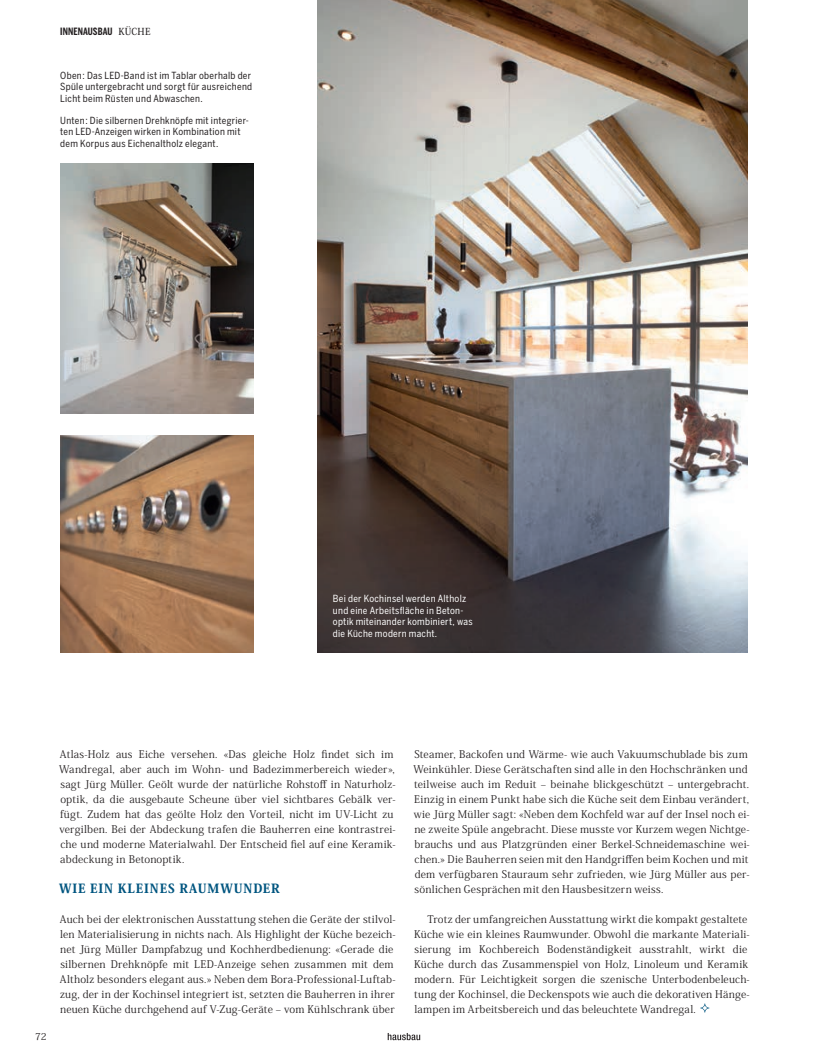
<style>
.page{position:relative;width:815px;height:1063px;background:#fff}
.page>*{position:absolute;margin:0;border:0;box-sizing:border-box;transform-origin:0 0}
.t1{font:800 12.5px "Koz Min Pro";letter-spacing:.07em;color:#005580}
.t2{font:10.5px/15px "Koz Min Pro";letter-spacing:.015em;color:#231f20}
.t3{font:700 10px "Benton Sans Compressed";letter-spacing:.005em;color:#231f20}
.t4{font:9.75px/11.9px "Benton Sans Condensed";letter-spacing:.03em;color:#231f20;text-align:justify}
.t5{font:9.75px/11.9px "Benton Sans Condensed";letter-spacing:.03em;color:#fff}
.t6{font:9.5px "Koz Min Pro";color:#231f20}
.s1{font-family:"Koz Min Pro";font-weight:500;font-size:9.62px}
</style>
<div class="page">
<img style="left:318px;top:0;width:430px;height:653px">
<img style="left:61px;top:164px;width:193px;height:250px">
<img style="left:60px;top:435px;width:194px;height:218px">
<svg style="left:700px;top:1004px;width:9px;height:9px"></svg>
<svg style="left:388px;top:1033px;width:32px;height:7px"></svg>
<p class="t3" style="left:60px;top:26px;width:92px">INNENAUSBAU <span class="s1">KÜCHE</span></p>
<p class="t4" style="left:60px;top:69px;width:193px">Oben: Das LED-Band ist im Tablar oberhalb der Spüle untergebracht und sorgt für ausreichend Licht beim Rüsten und Abwaschen.</p>
<p class="t4" style="left:60px;top:114px;width:190px;text-align:left">Unten: Die silbernen Drehknöpfe mit integrier&shy;ten LED-Anzeigen wirken in Kombination mit dem Korpus aus Eichenaltholz elegant.</p>
<p class="t5" style="left:333px;top:592px;width:141px">Bei der Kochinsel werden Altholz und eine Arbeitsfläche in Beton&shy;optik miteinander kombiniert, was die Küche modern macht.</p>
<p class="t6" style="left:35px;top:1030px;width:13px">72</p>
<p class="t2" style="left:59px;top:746px;width:338px">Atlas-Holz aus Eiche versehen. «Das gleiche Holz findet sich im Wandregal, aber auch im Wohn- und Badezimmerbereich wieder», sagt Jürg Müller. Geölt wurde der natürliche Rohstoff in Naturholz&shy;optik, da die ausgebaute Scheune über viel sichtbares Gebälk ver&shy;fügt. Zudem hat das geölte Holz den Vorteil, nicht im UV-Licht zu vergilben. Bei der Abdeckung trafen die Bauherren eine kontrastrei&shy;che und moderne Materialwahl. Der Entscheid fiel auf eine Keramik&shy;abdeckung in Betonoptik.</p>
<p class="t1" style="left:59px;top:879px;width:222px">WIE EIN KLEINES RAUMWUNDER</p>
<p class="t2" style="left:60px;top:911px;width:337px">Auch bei der elektronischen Ausstattung stehen die Geräte der stilvol&shy;len Materialisierung in nichts nach. Als Highlight der Küche bezeich&shy;net Jürg Müller Dampfabzug und Kochherdbedienung: «Gerade die silbernen Drehknöpfe mit LED-Anzeige sehen zusammen mit dem Altholz besonders elegant aus.» Neben dem Bora-Professional-Luftab&shy;zug, der in der Kochinsel integriert ist, setzten die Bauherren in ihrer neuen Küche durchgehend auf V-Zug-Geräte ‒ vom Kühlschrank über</p>
<p class="t2" style="left:413px;top:746px;width:338px">Steamer, Backofen und Wärme- wie auch Vakuumschublade bis zum Weinkühler. Diese Gerätschaften sind alle in den Hochschränken und teilweise auch im Reduit ‒ beinahe blickgeschützt ‒ untergebracht.<br>Einzig in einem Punkt habe sich die Küche seit dem Einbau verändert, wie Jürg Müller sagt: «Neben dem Kochfeld war auf der Insel noch ei&shy;ne zweite Spüle angebracht. Diese musste vor Kurzem wegen Nichtge&shy;brauchs und aus Platzgründen einer Berkel-Schneidemaschine wei&shy;chen.» Die Bauherren seien mit den Handgriffen beim Kochen und mit dem verfügbaren Stauraum sehr zufrieden, wie Jürg Müller aus per&shy;sönlichen Gesprächen mit den Hausbesitzern weiss.</p>
<p class="t2" style="left:414px;top:911px;width:337px;text-indent:13px">Trotz der umfangreichen Ausstattung wirkt die kompakt gestaltete Küche wie ein kleines Raumwunder. Obwohl die markante Materiali&shy;sierung im Kochbereich Bodenständigkeit ausstrahlt, wirkt die Küche durch das Zusammenspiel von Holz, Linoleum und Keramik modern. Für Leichtigkeit sorgen die szenische Unterbodenbeleuch&shy;tung der Kochinsel, die Deckenspots wie auch die dekorativen Hänge&shy;lampen im Arbeitsbereich und das beleuchtete Wandregal.</p>
</div>
